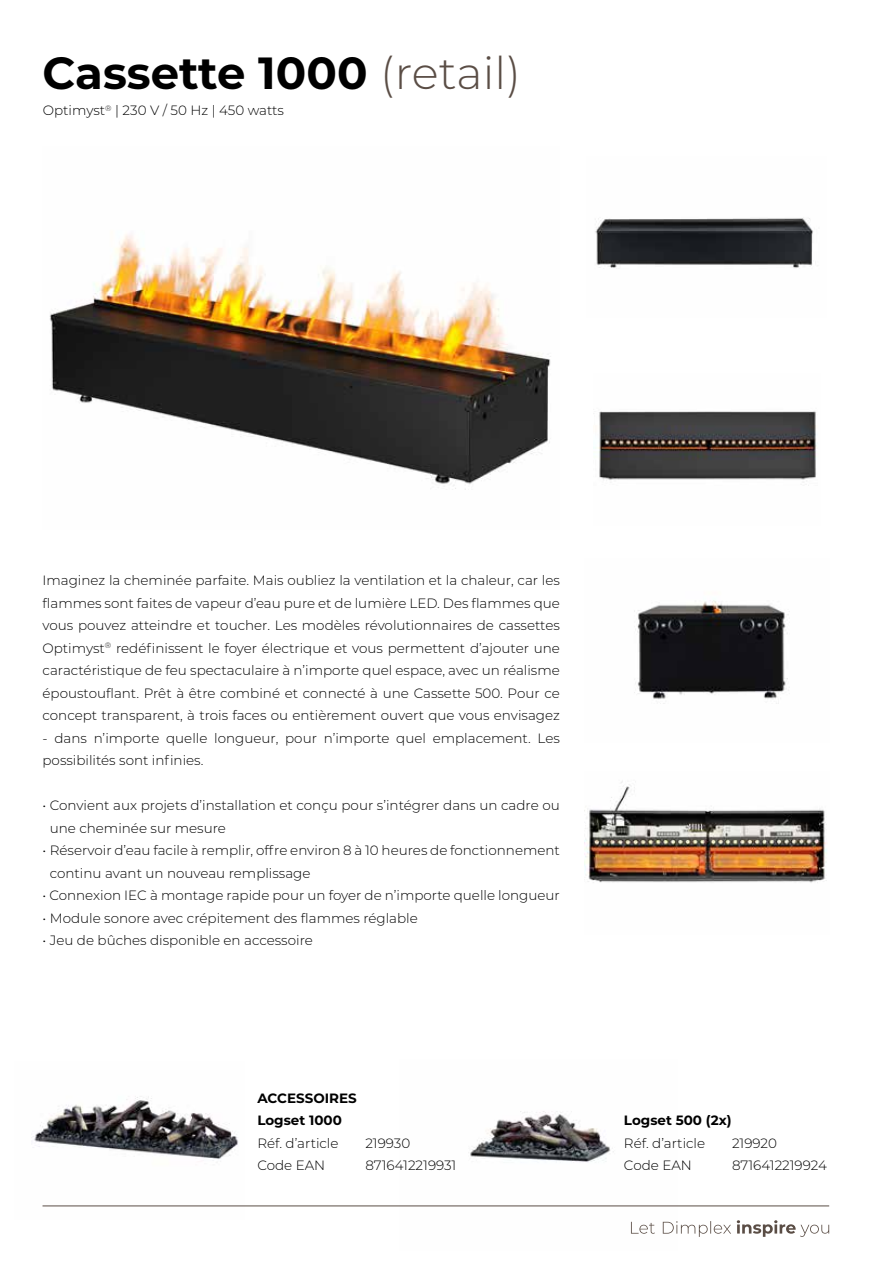
<style>
.page{position:relative;width:893px;height:1263px;background:#fff}
.page>*{position:absolute;margin:0;border:0;box-sizing:border-box;transform-origin:0 0}
.t1{font:700 45px "Montserrat";color:#000}
.t2{font:300 13.5px/22.5px "Montserrat";color:#000}
.t3{font:700 13.5px/22.5px "Montserrat";color:#000}
.s1{font-weight:300;color:#5a4d45}
</style>
<div class="page">
<img style="left:49px;top:234px;width:502px;height:256px">
<img style="left:595px;top:218px;width:218px;height:50px">
<img style="left:593px;top:411px;width:224px;height:75px">
<img style="left:634px;top:600px;width:156px;height:104px">
<img style="left:584px;top:781px;width:243px;height:102px">
<img style="left:399px;top:1111px;width:279px;height:123px">
<img style="left:31px;top:1096px;width:213px;height:111px">
<svg style="left:737px;top:1220px;width:92px;height:17px"></svg>
<svg style="left:631px;top:1222px;width:24px;height:12px"></svg>
<svg style="left:663px;top:1221px;width:68px;height:16px"></svg>
<hr style="left:43px;top:1206px;width:786px;height:1px;background:#5a4d45">
<h1 class="t1" style="left:43px;top:41px;width:480px">Cassette 1000 <span class="s1">(retail)</span></h1>
<p class="t2" style="left:43px;top:99px;width:243px">Optimyst<sup>®</sup> | 230 V / 50 Hz | 450 watts</p>
<p class="t2" style="left:43px;top:569px;width:519px;text-align:justify">Imaginez la cheminée parfaite. Mais oubliez la ventilation et la chaleur, car les flammes sont faites de vapeur d’eau pure et de lumière LED. Des flammes que vous pouvez atteindre et toucher. Les modèles révolutionnaires de cassettes Optimyst<sup>®</sup> redéfinissent le foyer électrique et vous permettent d’ajouter une caractéristique de feu spectaculaire à n’importe quel espace, avec un réalisme époustouflant. Prêt à être combiné et connecté à une Cassette 500. Pour ce concept transparent, à trois faces ou entièrement ouvert que vous envisagez</p>
<p class="t2" style="left:43px;top:726px;width:519px">- dans n’importe quelle longueur, pour n’importe quel emplacement. Les possibilités sont infinies.</p>
<p class="t2" style="left:50px;top:794px;width:512px;text-indent:-7px">• Convient aux projets d’installation et conçu pour s’intégrer dans un cadre ou une cheminée sur mesure</p>
<p class="t2" style="left:50px;top:839px;width:512px;text-indent:-7px">• Réservoir d’eau facile à remplir, offre environ 8 à 10 heures de fonctionnement continu avant un nouveau remplissage</p>
<p class="t2" style="left:43px;top:884px;width:519px">• Connexion IEC à montage rapide pour un foyer de n’importe quelle longueur</p>
<p class="t2" style="left:43px;top:906px;width:377px">• Module sonore avec crépitement des flammes réglable</p>
<p class="t2" style="left:43px;top:929px;width:272px">• Jeu de bûches disponible en accessoire</p>
<p class="t3" style="left:257px;top:1086px;width:101px">ACCESSOIRES<br>Logset 1000</p>
<p class="t2" style="left:257px;top:1131px;width:83px">Réf. d’article</p>
<p class="t2" style="left:365px;top:1131px;width:46px">219930</p>
<p class="t2" style="left:257px;top:1154px;width:69px">Code EAN</p>
<p class="t2" style="left:365px;top:1154px;width:93px">8716412219931</p>
<p class="t3" style="left:624px;top:1108px;width:109px">Logset 500 (2x)</p>
<p class="t2" style="left:624px;top:1131px;width:83px">Réf. d’article</p>
<p class="t2" style="left:732px;top:1131px;width:47px">219920</p>
<p class="t2" style="left:624px;top:1154px;width:69px">Code EAN</p>
<p class="t2" style="left:732px;top:1154px;width:96px">8716412219924</p>
</div>
